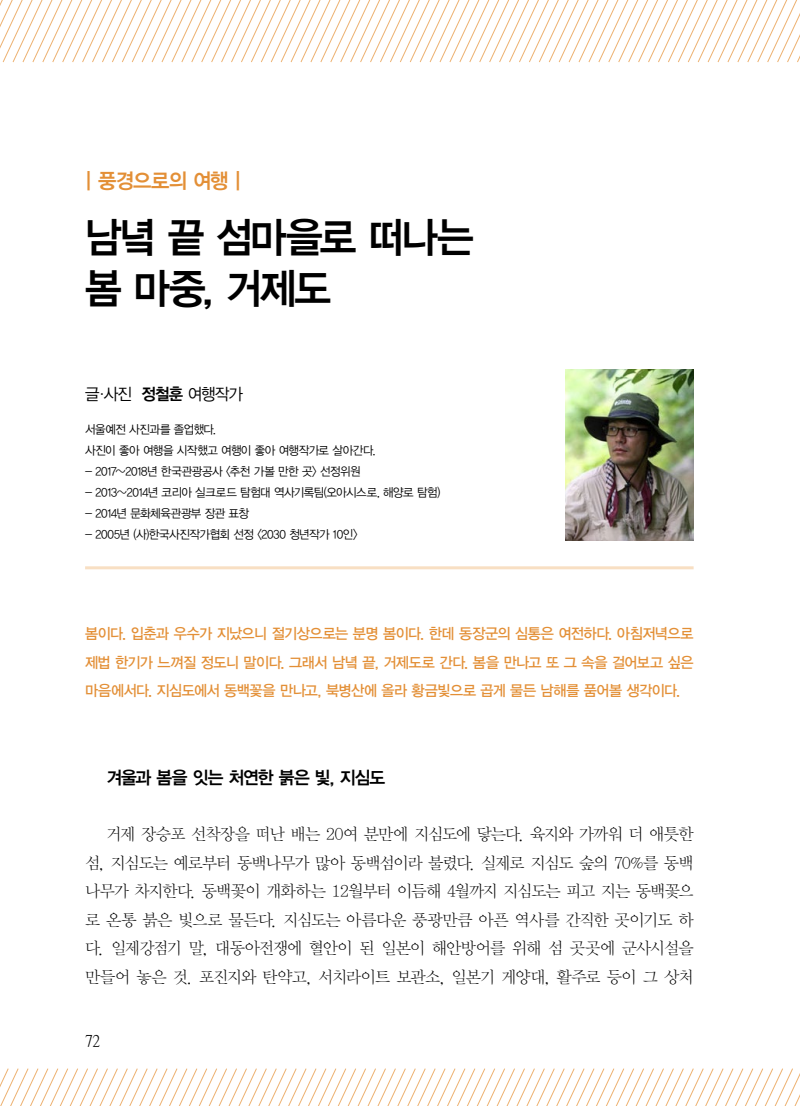
<style>
.page{position:relative;width:800px;height:1106px;background:#fff}
.page>*{position:absolute;margin:0;border:0;box-sizing:border-box;transform-origin:0 0}
.t1{font:42px/51px "YDVYGO34";letter-spacing:-.055em;color:#000;scale:.95 1}
.t2{font:21px "YDVYGO34";letter-spacing:-.04em;color:#e38f36;scale:.95 1}
.t3{font:18px "YDVYGO34";letter-spacing:-.055em;color:#000;scale:.95 1}
.t4{font:16.5px/28.5px "YDVY Mj O31";letter-spacing:-.055em;color:#000;text-align:justify}
.t5{font:16.5px "YDVYGO32";letter-spacing:-.05em;color:#000;scale:.95 1}
.t6{font:16.5px "YDVY Mj O520";color:#000}
.t7{font:15px/28.5px "YDVYGO33";letter-spacing:-.03em;color:#e38f36;text-align:justify;scale:.95 1}
.t8{font:12px/21px "YDVYGO32";letter-spacing:-.035em;color:#000;scale:.95 1}
.s1{font-family:"YDVYGO34"}
</style>
<div class="page">
<svg style="left:0;top:0;width:799px;height:63px"></svg>
<svg style="left:0;top:1068px;width:799px;height:38px"></svg>
<hr style="left:85px;top:566px;width:608px;height:3px;background:#f8dfc3">
<img style="left:566px;top:370px;width:127px;height:171px">
<p class="t2" style="left:85px;top:168px;width:166px">| 풍경으로의 여행 |</p>
<h1 class="t1" style="left:85px;top:212px;width:411px">남녘 끝 섬마을로 떠나는 봄 마중, 거제도</h1>
<p class="t5" style="left:85px;top:385px;width:167px">글·사진 <span class="s1">정철훈</span> 여행작가</p>
<p class="t8" style="left:85px;top:419px;width:307px">서울예전 사진과를 졸업했다.<br>사진이 좋아 여행을 시작했고 여행이 좋아 여행작가로 살아간다.</p>
<p class="t8" style="left:85px;top:461px;width:291px">- 2017~2018년 한국관광공사 &lt;추천 가볼 만한 곳&gt; 선정위원</p>
<p class="t8" style="left:85px;top:482px;width:375px">- 2013~2014년 코리아 실크로드 탐험대 역사기록팀(오아시스로, 해양로 탐험)</p>
<p class="t8" style="left:85px;top:503px;width:174px">- 2014년 문화체육관광부 장관 표창</p>
<p class="t8" style="left:85px;top:524px;width:288px">- 2005년 (사)한국사진작가협회 선정 &lt;2030 청년작가 10인&gt;</p>
<p class="t7" style="left:85px;top:619px;width:642px">봄이다. 입춘과 우수가 지났으니 절기상으로는 분명 봄이다. 한데 동장군의 심통은 여전하다. 아침저녁으로 제법 한기가 느껴질 정도니 말이다. 그래서 남녘 끝, 거제도로 간다. 봄을 만나고 또 그 속을 걸어보고 싶은 마음에서다. 지심도에서 동백꽃을 만나고, 북병산에 올라 황금빛으로 곱게 물든 남해를 품어볼 생각이다.</p>
<p class="t3" style="left:106px;top:767px;width:295px">겨울과 봄을 잇는 처연한 붉은 빛, 지심도</p>
<p class="t4" style="left:85px;top:820px;width:610px;text-indent:21px">거제 장승포 선착장을 떠난 배는 20여 분만에 지심도에 닿는다. 육지와 가까워 더 애틋한 섬, 지심도는 예로부터 동백나무가 많아 동백섬이라 불렸다. 실제로 지심도 숲의 70%를 동백 나무가 차지한다. 동백꽃이 개화하는 12월부터 이듬해 4월까지 지심도는 피고 지는 동백꽃으 로 온통 붉은 빛으로 물든다. 지심도는 아름다운 풍광만큼 아픈 역사를 간직한 곳이기도 하 다. 일제강점기 말, 대동아전쟁에 혈안이 된 일본이 해안방어를 위해 섬 곳곳에 군사시설을 만들어 놓은 것. 포진지와 탄약고, 서치라이트 보관소, 일본기 게양대, 활주로 등이 그 상처</p>
<p class="t6" style="left:85px;top:1031px;width:16px">72</p>
</div>
